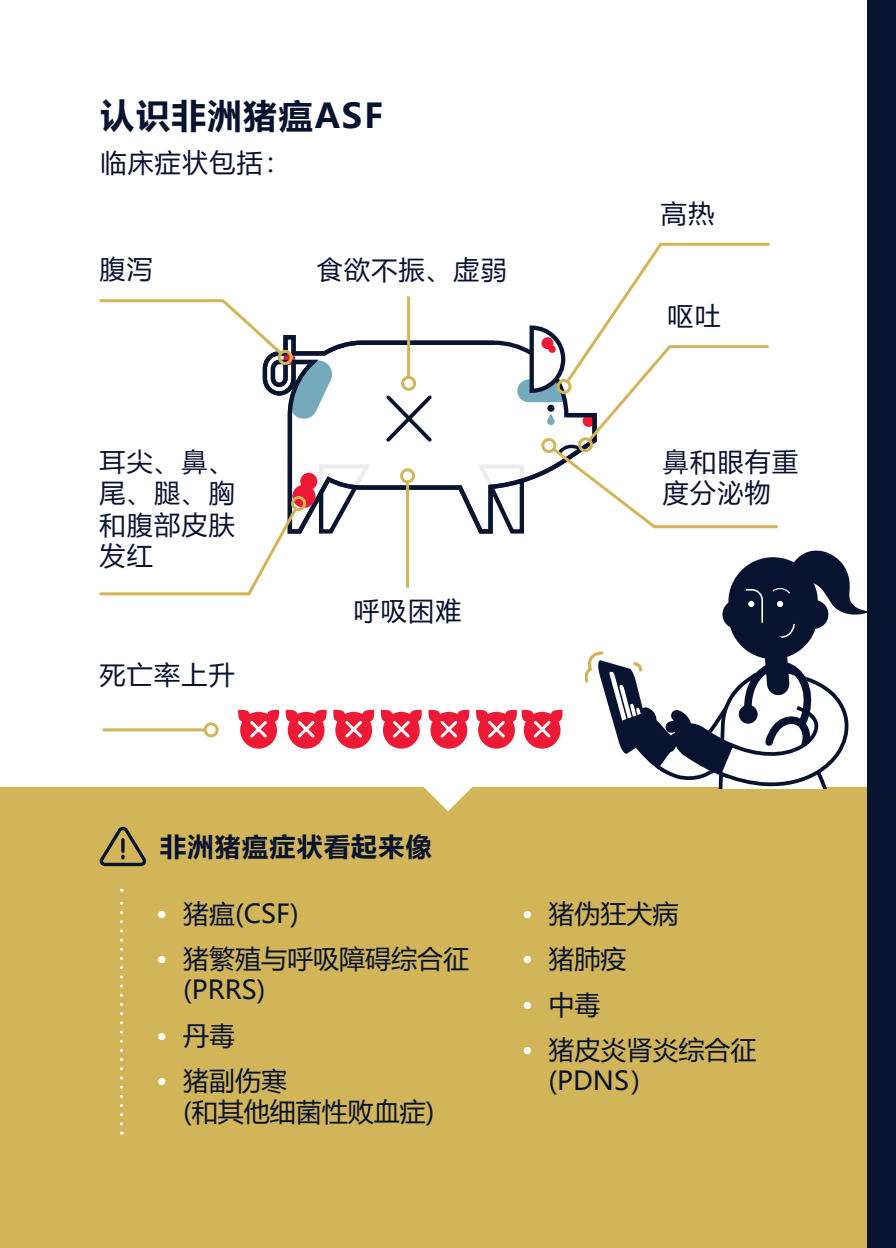
<style>
.page{position:relative;width:896px;height:1248px;background:#fff}
.page>*{position:absolute;margin:0;border:0;box-sizing:border-box;transform-origin:0 0}
.t1{font:700 34px "Microsoft Ya Hei";letter-spacing:.05em;color:#081330}
.t2{font:26px/31.2px "Microsoft Ya Hei";color:#081330}
.t3{font:700 26px "Microsoft Ya Hei";letter-spacing:.05em;color:#081330}
.t4{font:26px/31.2px "Microsoft Ya Hei";letter-spacing:.05em;color:#081330}
.s1{color:#fff}
</style>
<div class="page">
<div style="left:0;top:787px;width:867px;height:460px;background:#d2b558"></div>
<svg style="left:120px;top:888px;width:3px;height:235px"></svg>
<svg style="left:99px;top:826px;width:48px;height:41px"></svg>
<svg style="left:287px;top:333px;width:237px;height:202px"></svg>
<div style="left:300px;top:472px;width:17px;height:18px;background:#ed1a35;border-radius:50%"></div>
<div style="left:292px;top:485px;width:23px;height:23px;background:#ed1a35;border-radius:50%"></div>
<svg style="left:99px;top:299px;width:235px;height:121px"></svg>
<div style="left:278px;top:350px;width:15px;height:15px;border:3px solid #d2b558;border-radius:50%"></div>
<svg style="left:99px;top:504px;width:201px;height:92px"></svg>
<div style="left:291px;top:496px;width:15px;height:15px;border:3px solid #d2b558;border-radius:50%"></div>
<hr style="left:103px;top:728px;width:102px;height:3px;background:#d2b558">
<div style="left:204px;top:722px;width:15px;height:15px;border:3px solid #d2b558;border-radius:50%"></div>
<svg style="left:238px;top:709px;width:41px;height:39px"></svg>
<svg style="left:286px;top:709px;width:41px;height:39px"></svg>
<svg style="left:333px;top:709px;width:41px;height:39px"></svg>
<svg style="left:381px;top:709px;width:181px;height:102px"></svg>
<svg style="left:383px;top:392px;width:52px;height:53px"></svg>
<hr style="left:407px;top:296px;width:3px;height:81px;background:#d2b558">
<div style="left:401px;top:376px;width:15px;height:15px;border:3px solid #d2b558;border-radius:50%"></div>
<hr style="left:406px;top:482px;width:3px;height:105px;background:#d2b558">
<div style="left:400px;top:468px;width:15px;height:15px;border:3px solid #d2b558;border-radius:50%"></div>
<svg style="left:586px;top:550px;width:281px;height:238px"></svg>
<svg style="left:476px;top:242px;width:302px;height:291px"></svg>
<div style="left:578px;top:437px;width:15px;height:15px;border:3px solid #d2b558;border-radius:50%"></div>
<div style="left:867px;top:0;width:29px;height:1247px;background:#081330"></div>
<p class="t1" style="left:100px;top:92px;width:284px">认识非洲猪瘟ASF</p>
<p class="t2" style="left:100px;top:146px;width:191px">临床症状包括：</p>
<p class="t2" style="left:100px;top:252px;width:55px">腹泻</p>
<p class="t2" style="left:317px;top:253px;width:191px">食欲不振、虚弱</p>
<p class="t2" style="left:99px;top:445px;width:137px;text-align:justify">耳尖、鼻、尾、腿、胸和腹部皮肤发红</p>
<p class="t2" style="left:100px;top:658px;width:137px">死亡率上升</p>
<p class="t2" style="left:354px;top:594px;width:109px">呼吸困难</p>
<p class="t2" style="left:661px;top:197px;width:55px">高热</p>
<p class="t2" style="left:667px;top:299px;width:55px">呕吐</p>
<p class="t4" style="left:663px;top:445px;width:137px">鼻和眼有重度分泌物</p>
<p class="t3" style="left:160px;top:828px;width:273px">非洲猪瘟症状看起来像</p>
<p class="t2" style="left:156px;top:896px;width:144px"><span class="s1">•</span> 猪瘟(CSF)</p>
<p class="t2" style="left:183px;top:942px;width:287px;text-indent:-27px"><span class="s1">•</span> 猪繁殖与呼吸障碍综合征(PRRS)</p>
<p class="t2" style="left:156px;top:1018px;width:80px"><span class="s1">•</span> 丹毒</p>
<p class="t2" style="left:183px;top:1064px;width:253px;text-indent:-27px"><span class="s1">•</span> 猪副伤寒<br>(和其他细菌性败血症)</p>
<p class="t2" style="left:522px;top:896px;width:158px"><span class="s1">•</span> 猪伪狂犬病</p>
<p class="t2" style="left:522px;top:942px;width:106px"><span class="s1">•</span> 猪肺疫</p>
<p class="t2" style="left:522px;top:987px;width:80px"><span class="s1">•</span> 中毒</p>
<p class="t2" style="left:548px;top:1033px;width:209px;text-indent:-27px"><span class="s1">•</span> 猪皮炎肾炎综合征(PDNS）</p>
</div>
